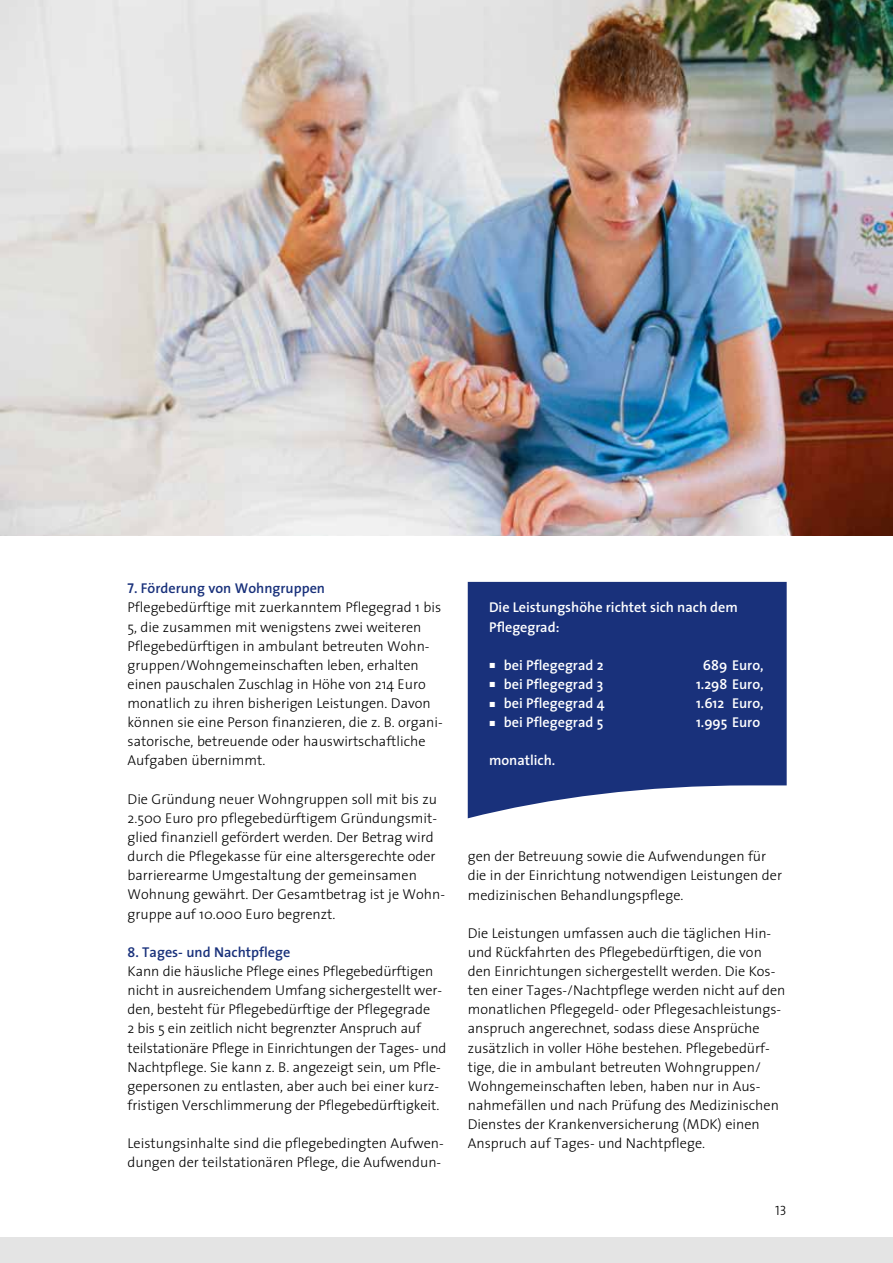
<style>
.page{position:relative;width:893px;height:1263px;background:#fff}
.page>*{position:absolute;margin:0;border:0;box-sizing:border-box;transform-origin:0 0}
.t1{font:300 14.25px/19.2px "The Sans";color:#000}
.t2{font:600 14.25px/19.2px "The Sans";color:#fff}
.t3{font:13.5px "The Sans Light Caps";color:#000}
.s1{font-family:"The Sans Semi Bold Caps";font-weight:400;color:#19317b}
.s2{font-weight:600;color:#19317b}
.s3{font-family:"The Sans Light Expert";font-weight:400;font-size:7.5px}
</style>
<div class="page">
<div style="left:0;top:1237px;width:893px;height:26px;background:#e4e4e4"></div>
<img style="left:0;top:0;width:893px;height:536px">
<svg style="left:468px;top:582px;width:319px;height:236px;background:#2f4588"></svg>
<p class="t1" style="left:128px;top:578px;width:317px"><span class="s1">7</span><span class="s2">. Förderung von Wohngruppen<br></span>Pflegebedürftige mit zuerkanntem Pflegegrad 1 bis 5, die zusammen mit wenigstens zwei weiteren Pflegebedürftigen in ambulant betreuten Wohn&shy;gruppen/Wohngemeinschaften leben, erhalten einen pauschalen Zuschlag in Höhe von 214 Euro monatlich zu ihren bisherigen Leistungen. Davon können sie eine Person finanzieren, die z. B. organi&shy;satorische, betreuende oder hauswirtschaftliche Aufgaben übernimmt.</p>
<p class="t1" style="left:128px;top:789px;width:319px">Die Gründung neuer Wohngruppen soll mit bis zu 2.500 Euro pro pflegebedürftigem Gründungsmit&shy;glied finanziell gefördert werden. Der Betrag wird durch die Pflegekasse für eine altersgerechte oder barrierearme Umgestaltung der gemeinsamen Wohnung gewährt. Der Gesamtbetrag ist je Wohn&shy;gruppe auf 10.000 Euro begrenzt.</p>
<p class="t1" style="left:128px;top:942px;width:320px"><span class="s1">8</span><span class="s2">. Tages- und Nachtpflege<br></span>Kann die häusliche Pflege eines Pflegebedürftigen nicht in ausreichendem Umfang sichergestellt wer&shy;den, besteht für Pflegebedürftige der Pflegegrade<br>2 bis 5 ein zeitlich nicht begrenzter Anspruch auf teilstationäre Pflege in Einrichtungen der Tages- und Nachtpflege. Sie kann z. B. angezeigt sein, um Pfle&shy;gepersonen zu entlasten, aber auch bei einer kurz&shy;fristigen Verschlimmerung der Pflegebedürftigkeit.</p>
<p class="t1" style="left:128px;top:1133px;width:318px">Leistungsinhalte sind die pflegebedingten Aufwen&shy;dungen der teilstationären Pflege, die Aufwendun-</p>
<p class="t2" style="left:489px;top:597px;width:250px">Die Leistungshöhe richtet sich nach dem<br>Pflegegrad:</p>
<p class="t2" style="left:489px;top:655px;width:116px"><span class="s3">ó</span> bei Pflegegrad 2</p>
<p class="t2" style="left:703px;top:655px;width:62px">689 Euro,</p>
<p class="t2" style="left:489px;top:674px;width:116px"><span class="s3">ó</span> bei Pflegegrad 3</p>
<p class="t2" style="left:696px;top:674px;width:69px">1.298 Euro,</p>
<p class="t2" style="left:489px;top:693px;width:117px"><span class="s3">ó</span> bei Pflegegrad 4</p>
<p class="t2" style="left:696px;top:693px;width:69px">1.612 Euro,</p>
<p class="t2" style="left:489px;top:712px;width:116px"><span class="s3">ó</span> bei Pflegegrad 5</p>
<p class="t2" style="left:696px;top:712px;width:66px">1.995 Euro</p>
<p class="t2" style="left:489px;top:751px;width:68px">monatlich.</p>
<p class="t1" style="left:468px;top:846px;width:316px">gen der Betreuung sowie die Aufwendungen für die in der Einrichtung notwendigen Leistungen der medizinischen Behandlungspflege.</p>
<p class="t1" style="left:468px;top:923px;width:319px">Die Leistungen umfassen auch die täglichen Hin&shy;und Rückfahrten des Pflegebedürftigen, die von den Einrichtungen sichergestellt werden. Die Kos&shy;ten einer Tages-/Nachtpflege werden nicht auf den monatlichen Pflegegeld- oder Pflegesachleistungs&shy;anspruch angerechnet, sodass diese Ansprüche zusätzlich in voller Höhe bestehen. Pflegebedürf&shy;tige, die in ambulant betreuten Wohngruppen/ Wohngemeinschaften leben, haben nur in Aus&shy;nahmefällen und nach Prüfung des Medizinischen Dienstes der Krankenversicherung (MDK) einen Anspruch auf Tages- und Nachtpflege.</p>
<p class="t3" style="left:775px;top:1200px;width:13px">13</p>
</div>
